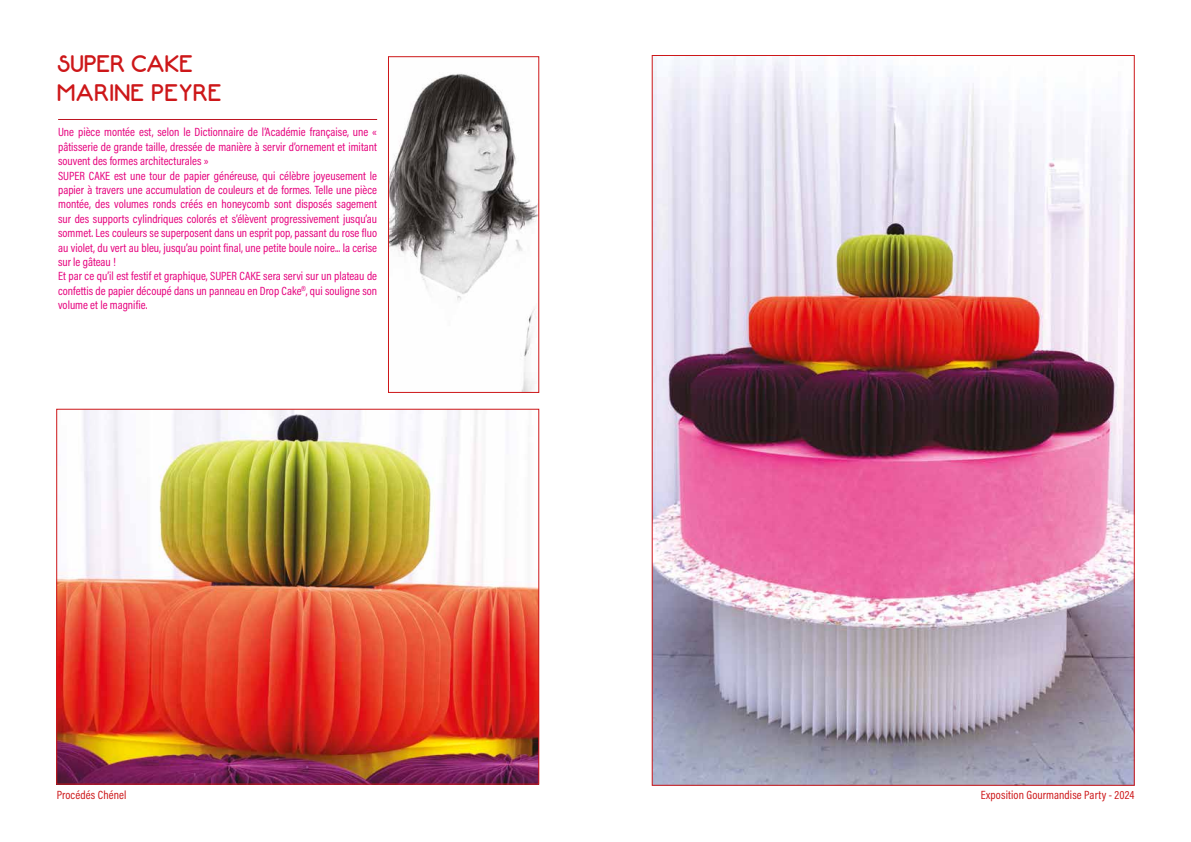
<style>
.page{position:relative;width:1191px;height:842px;background:#fff}
.page>*{position:absolute;margin:0;border:0;box-sizing:border-box;transform-origin:0 0}
.t1{font:24px/28.8px "Neon 80 s";color:#cd1719}
.t2{font:12px/14.4px "Acumin Variable Concept";color:#e6007d}
.t3{font:12px "Acumin Variable Concept";letter-spacing:.01em;color:#cd1719}
</style>
<div class="page">
<img style="left:653px;top:57px;width:479px;height:727px">
<img style="left:58px;top:411px;width:479px;height:371px">
<hr style="left:58px;top:119px;width:319px;height:1px;background:#be1622">
<img style="left:390px;top:73px;width:147px;height:318px">
<div style="left:388px;top:56px;width:151px;height:337px;border:1px solid #cd1719"></div>
<h1 class="t1" style="left:57px;top:50px;width:166px">SUPER CAKE<br>MARINE PEYRE</h1>
<p class="t2" style="left:58px;top:124px;width:320px">Une pièce montée est, selon le Dictionnaire de l’Académie française, une « pâtisserie de grande taille, dressée de manière à servir d’ornement et imitant souvent des formes architecturales »<br>SUPER CAKE est une tour de papier généreuse, qui célèbre joyeusement le papier à travers une accumulation de couleurs et de formes. Telle une pièce montée, des volumes ronds créés en honeycomb sont disposés sagement sur des supports cylindriques colorés et s’élèvent progressivement jusqu’au sommet. Les couleurs se superposent dans un esprit pop, passant du rose fluo au violet, du vert au bleu, jusqu’au point final, une petite boule noire... la cerise sur le gâteau !<br>Et par ce qu’il est festif et graphique, SUPER CAKE sera servi sur un plateau de confettis de papier découpé dans un panneau en Drop Cake<sup>®</sup>, qui souligne son volume et le magnifie.</p>
<p class="t3" style="left:57px;top:787px;width:71px">Procédés Chénel</p>
<p class="t3" style="left:980px;top:787px;width:155px">Exposition Gourmandise Party - 2024</p>
</div>
